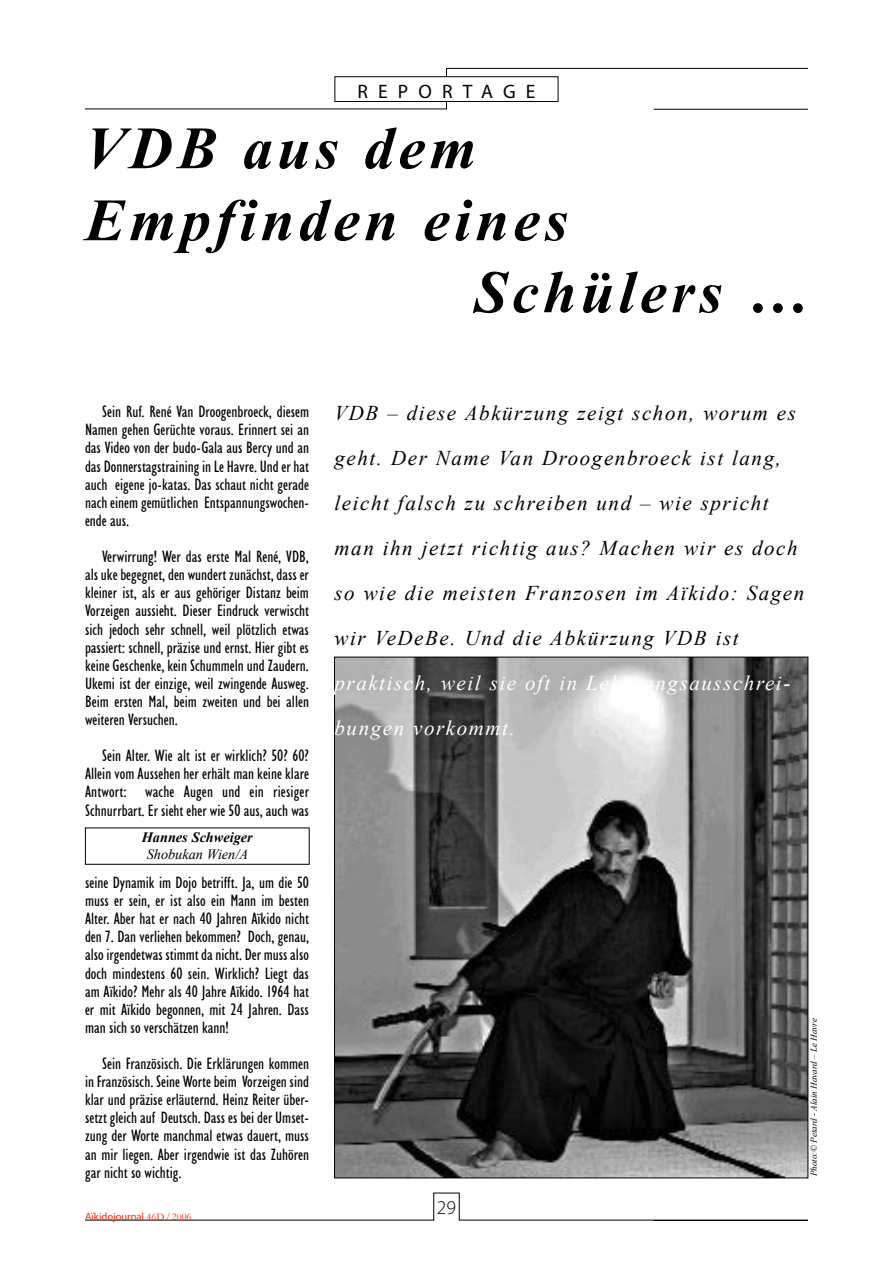
<style>
.page{position:relative;width:893px;height:1263px;background:#fff}
.page>*{position:absolute;margin:0;border:0;box-sizing:border-box;transform-origin:0 0}
.t1{font:italic 700 60px "Times New Roman";letter-spacing:.075em;color:#000}
.t2{font:italic 21px/45px "Times New Roman";letter-spacing:.075em;color:#000}
.t3{font:italic 21px/45px "Times New Roman";letter-spacing:.075em;color:#fff}
.t4{font:19.5px "Myriad Pro";letter-spacing:.52em;color:#000}
.t5{font:300 19.5px "Myriad Pro";color:#000}
.t6{font:condensed 16.5px/18.1px "Humanist 521 BT";color:#000;text-align:justify}
.t7{font:italic 700 14.25px "Times New Roman";color:#000}
.t8{font:italic 14.25px "Times New Roman";color:#000}
.t9{font:10.5px "Myriad Pro";color:#ff2b06}
.t10{font:italic 9px "Times New Roman";color:#000}
.s1{font-family:"Garamond"}
</style>
<div class="page">
<svg style="left:85px;top:68px;width:723px;height:42px"></svg>
<div style="left:334px;top:76px;width:224px;height:26px;background:#fff;border:1px solid #000"></div>
<svg style="left:85px;top:1192px;width:723px;height:29px"></svg>
<img style="left:336px;top:659px;width:470px;height:517px">
<hr style="left:653px;top:1220px;width:155px;height:1px;background:#000">
<hr style="left:653px;top:109px;width:155px;height:1px;background:#000">
<div style="left:85px;top:827px;width:225px;height:38px;border:1px solid #000"></div>
<p class="t4" style="left:358px;top:80px;width:179px">REPORTAGE</p>
<h1 class="t1" style="left:85px;top:106px;width:393px">VDB aus dem</h1>
<h1 class="t1" style="left:85px;top:178px;width:484px">Empfinden eines</h1>
<h1 class="t1" style="left:474px;top:250px;width:335px">Schülers …</h1>
<p class="t6" style="left:85px;top:403px;width:225px;text-indent:17px">Sein Ruf. René Van Droogenbroeck, diesem Namen gehen Gerüchte voraus. Erinnert sei an das Video von der budo-Gala aus Bercy und an das Donnerstagstraining in Le Havre. Und er hat auch eigene jo-katas. Das schaut nicht gerade nach einem gemütlichen Entspannungswochen&shy;ende aus.</p>
<p class="t6" style="left:85px;top:547px;width:225px;text-indent:17px">Verwirrung! Wer das erste Mal René, VDB, als uke begegnet, den wundert zunächst, dass er kleiner ist, als er aus gehöriger Distanz beim Vorzeigen aussieht. Dieser Eindruck verwischt sich jedoch sehr schnell, weil plötzlich etwas passiert: schnell, präzise und ernst. Hier gibt es keine Geschenke, kein Schummeln und Zaudern.<br>Ukemi ist der einzige, weil zwingende Ausweg.<br>Beim ersten Mal, beim zweiten und bei allen weiteren Versuchen.</p>
<p class="t6" style="left:85px;top:747px;width:226px;text-indent:17px">Sein Alter. Wie alt ist er wirklich? 50? 60?<br>Allein vom Aussehen her erhält man keine klare Antwort: wache Augen und ein riesiger Schnurrbart. Er sieht eher wie 50 aus, auch was</p>
<p class="t7" style="left:142px;top:828px;width:112px">Hannes Schweiger</p>
<p class="t8" style="left:147px;top:845px;width:103px">Shobukan Wien/A</p>
<p class="t6" style="left:85px;top:873px;width:225px">seine Dynamik im Dojo betrifft. Ja, um die 50 muss er sein, er ist also ein Mann im besten Alter. Aber hat er nach 40 Jahren Aïkido nicht den 7. Dan verliehen bekommen? Doch, genau, also irgendetwas stimmt da nicht. Der muss also doch mindestens 60 sein. Wirklich? Liegt das am Aïkido? Mehr als 40 Jahre Aïkido. 1964 hat er mit Aïkido begonnen, mit 24 Jahren. Dass man sich so verschätzen kann!</p>
<p class="t6" style="left:85px;top:1054px;width:225px;text-indent:17px">Sein Französisch. Die Erklärungen kommen in Französisch. Seine Worte beim Vorzeigen sind klar und präzise erläuternd. Heinz Reiter über&shy;setzt gleich auf Deutsch. Dass es bei der Umset&shy;zung der Worte manchmal etwas dauert, muss an mir liegen. Aber irgendwie ist das Zuhören gar nicht so wichtig.</p>
<p class="t9" style="left:85px;top:1210px;width:108px">Aïkidojournal <span class="s1">46D/2006</span></p>
<p class="t2" style="left:334px;top:390px;width:471px">VDB – diese Abkürzung zeigt schon, worum es geht. Der Name Van Droogenbroeck ist lang, leicht falsch zu schreiben und – wie spricht man ihn jetzt richtig aus? Machen wir es doch so wie die meisten Franzosen im Aïkido: Sagen wir VeDeBe. Und die Abkürzung VDB ist</p>
<p class="t3" style="left:334px;top:660px;width:457px">praktisch, weil sie oft in Lehrgangsausschrei&shy;bungen vorkommt.</p>
<p class="t5" style="left:437px;top:1195px;width:21px">29</p>
<p class="t10" style="left:808px;top:1176px;width:159px;rotate:-90deg">Photo:© Petard - Alain Havard – Le Havre</p>
</div>
